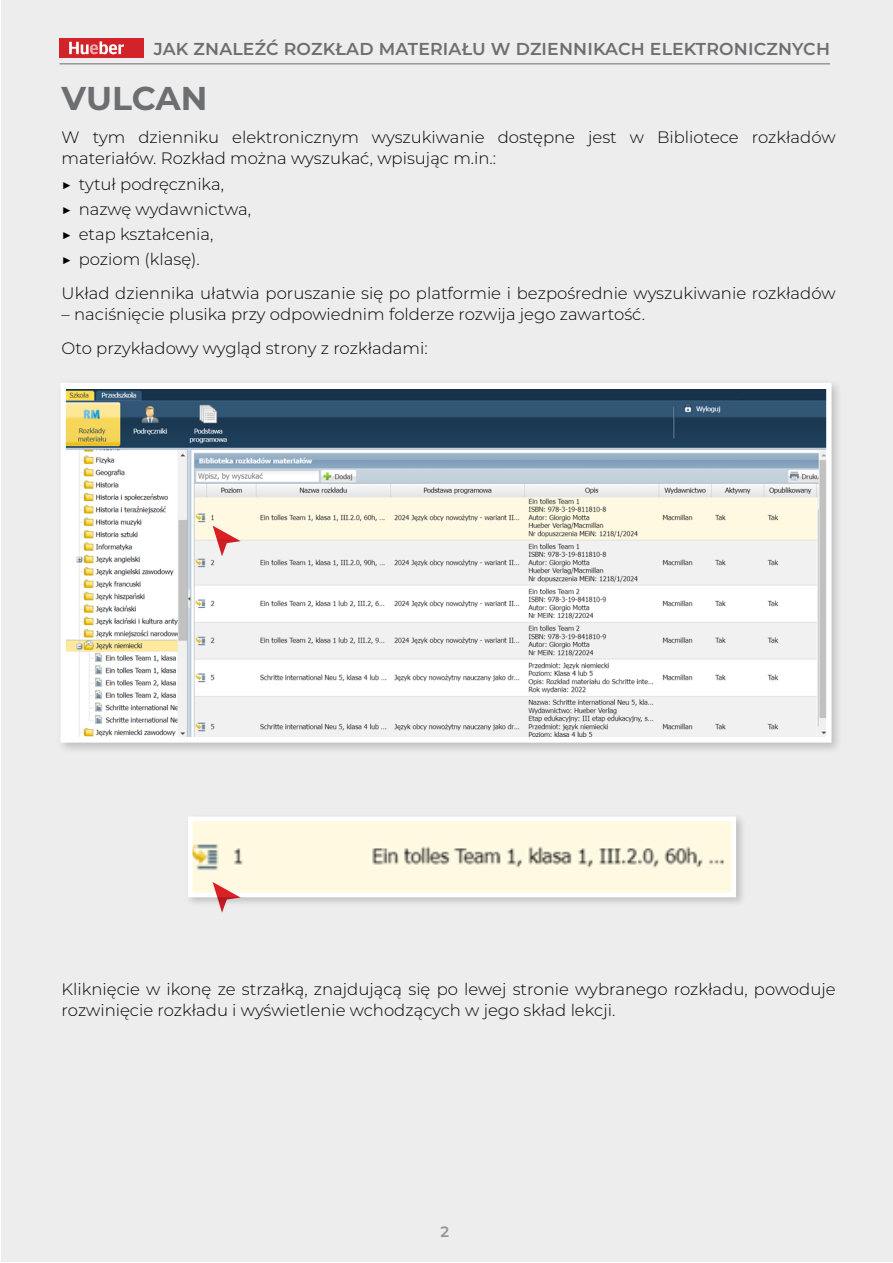
<style>
.page{position:relative;width:893px;height:1263px;background:#fff}
.page>*{position:absolute;margin:0;border:0;box-sizing:border-box;transform-origin:0 0}
.t1{font:700 33px "Montserrat";color:#6d6e71}
.t2{font:600 17.25px "Montserrat";letter-spacing:.01em;color:#6d6e71}
.t3{font:300 16.5px/25.2px "Montserrat";color:#000}
.t4{font:600 15px "Montserrat";color:#939598}
</style>
<div class="page">
<div style="left:1px;top:1px;width:891px;height:1261px;background:#ededee"></div>
<hr style="left:60px;top:63px;width:770px;height:1px;background:#6d6e71">
<div style="left:56px;top:378px;width:788px;height:376px;background:#000;opacity:.2"></div>
<img style="left:67px;top:389px;width:758px;height:347px">
<div style="left:61px;top:383px;width:770px;height:360px;border:5px solid #fff"></div>
<div style="left:184px;top:813px;width:562px;height:95px;background:#000;opacity:.2"></div>
<img style="left:194px;top:822px;width:536px;height:69px">
<div style="left:188px;top:816px;width:548px;height:81px;border:5px solid #fff"></div>
<div style="left:60px;top:38px;width:84px;height:20px;background:#d2232a"></div>
<svg style="left:69px;top:41px;width:55px;height:13px"></svg>
<svg style="left:213px;top:526px;width:28px;height:30px"></svg>
<svg style="left:213px;top:882px;width:28px;height:31px"></svg>
<p class="t2" style="left:154px;top:37px;width:678px">JAK ZNALEŹĆ ROZKŁAD MATERIAŁU W DZIENNIKACH ELEKTRONICZNYCH</p>
<h1 class="t1" style="left:62px;top:74px;width:147px">VULCAN</h1>
<p class="t3" style="left:62px;top:126px;width:775px;line-height:21px">W tym dzienniku elektronicznym wyszukiwanie dostępne jest w Bibliotece rozkładów materiałów. Rozkład można wyszukać, wpisując m.in.:</p>
<p class="t3" style="left:62px;top:171px;width:191px">▶ tytuł podręcznika,<br>▶ nazwę wydawnictwa, ▶ etap kształcenia,<br>▶ poziom (klasę).</p>
<p class="t3" style="left:62px;top:280px;width:775px">Układ dziennika ułatwia poruszanie się po platformie i bezpośrednie wyszukiwanie rozkładów</p>
<p class="t3" style="left:62px;top:297px;width:585px;line-height:33.8px">– naciśnięcie plusika przy odpowiednim folderze rozwija jego zawartość.<br>Oto przykładowy wygląd strony z rozkładami:</p>
<p class="t3" style="left:62px;top:978px;width:775px;line-height:21px">Kliknięcie w ikonę ze strzałką, znajdującą się po lewej stronie wybranego rozkładu, powoduje rozwinięcie rozkładu i wyświetlenie wchodzących w jego skład lekcji.</p>
<p class="t4" style="left:440px;top:1221px;width:10px">2</p>
</div>
